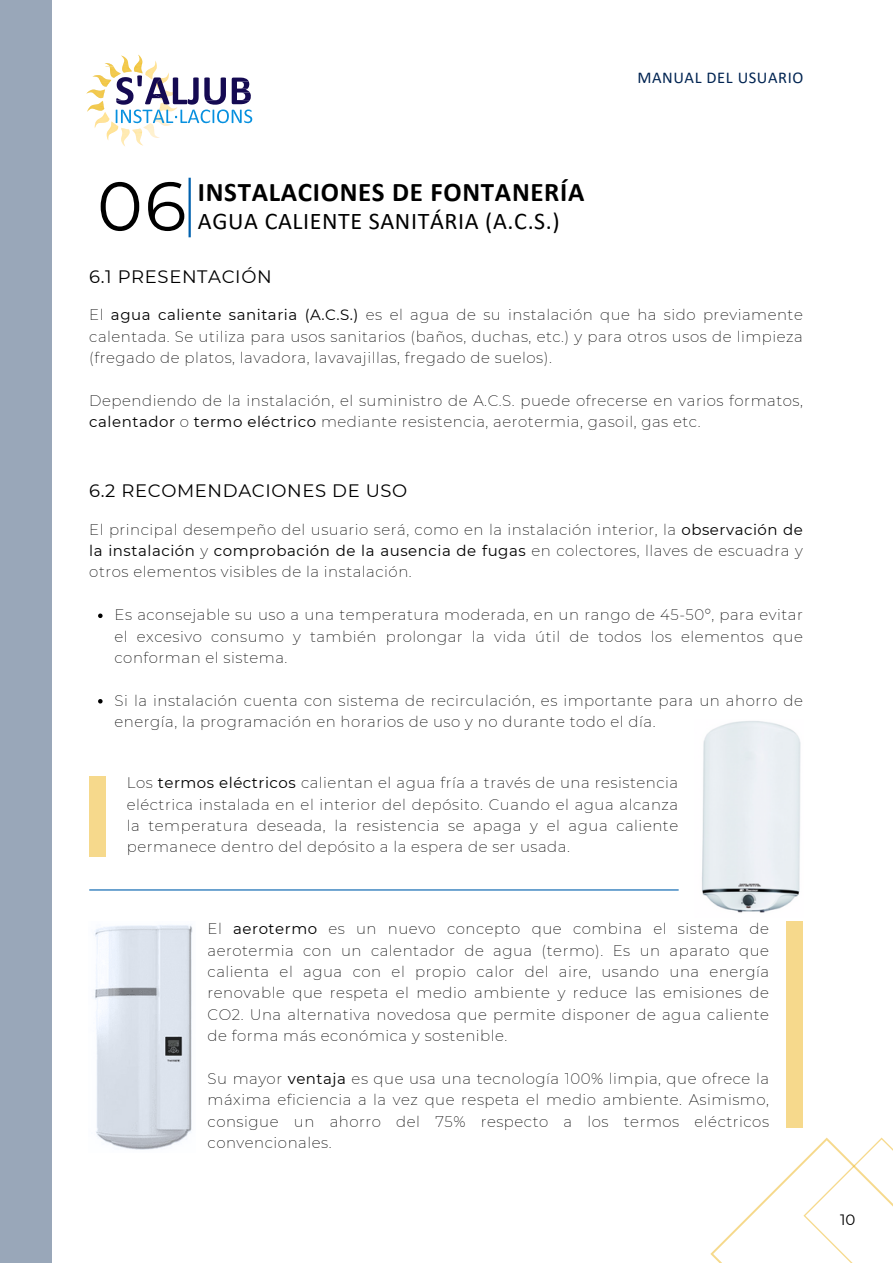
<style>
.page{position:relative;width:893px;height:1264px;background:#fff}
.page>*{position:absolute;margin:0;border:0;box-sizing:border-box;transform-origin:0 0}
.t1{font:69px "Montserrat";color:#000}
.t2{font:700 27px "Calibri";letter-spacing:.025em;color:#000}
.t3{font:24px "Calibri";letter-spacing:.025em;color:#000}
.t4{font:18px "Montserrat";letter-spacing:.035em;color:#000}
.t5{font:16.5px "Calibri";letter-spacing:.035em;color:#012452}
.t6{font:200 15px/21.3px "Montserrat";letter-spacing:.035em;color:#000;text-align:justify}
.t7{font:15px "Montserrat";color:#000}
.s1{font-weight:400}
</style>
<div class="page">
<hr style="left:188px;top:178px;width:3px;height:59px;background:#0061ae">
<svg style="left:710px;top:1137px;width:182px;height:125px"></svg>
<div style="left:0;top:0;width:52px;height:1262px;background:#99a7b9"></div>
<svg style="left:86px;top:55px;width:167px;height:91px"></svg>
<svg style="left:98px;top:613px;width:5px;height:5px"></svg>
<svg style="left:98px;top:699px;width:5px;height:4px"></svg>
<img style="left:702px;top:721px;width:99px;height:192px">
<div style="left:786px;top:921px;width:16px;height:206px;background:#f6d98c"></div>
<img style="left:95px;top:925px;width:98px;height:225px">
<div style="left:89px;top:776px;width:17px;height:80px;background:#f6d98c"></div>
<hr style="left:89px;top:889px;width:589px;height:1px;background:#0061ae">
<p class="t5" style="left:637px;top:70px;width:167px">MANUAL DEL USUARIO</p>
<p class="t1" style="left:97px;top:164px;width:91px">06</p>
<p class="t2" style="left:198px;top:181px;width:388px">INSTALACIONES DE FONTANERÍA</p>
<p class="t3" style="left:198px;top:211px;width:363px">AGUA CALIENTE SANITÁRIA (A.C.S.)</p>
<p class="t4" style="left:89px;top:265px;width:184px">6.1 PRESENTACIÓN</p>
<p class="t6" style="left:89px;top:304px;width:715px">El <span class="s1">agua caliente sanitaria (A.C.S.)</span> es el agua de su instalación que ha sido previamente calentada. Se utiliza para usos sanitarios (baños, duchas, etc.) y para otros usos de limpieza (fregado de platos, lavadora, lavavajillas, fregado de suelos).</p>
<p class="t6" style="left:89px;top:389px;width:715px">Dependiendo de la instalación, el suministro de A.C.S. puede ofrecerse en varios formatos, <span class="s1">calentador</span> o <span class="s1">termo eléctrico</span> mediante resistencia, aerotermia, gasoil, gas etc.</p>
<p class="t4" style="left:89px;top:479px;width:319px">6.2 RECOMENDACIONES DE USO</p>
<p class="t6" style="left:89px;top:518px;width:715px">El principal desempeño del usuario será, como en la instalación interior, la <span class="s1">observación de la instalación</span> y <span class="s1">comprobación de la ausencia de fugas</span> en colectores, llaves de escuadra y otros elementos visibles de la instalación.</p>
<p class="t6" style="left:114px;top:604px;width:689px">Es aconsejable su uso a una temperatura moderada, en un rango de 45-50º, para evitar el excesivo consumo y también prolongar la vida útil de todos los elementos que conforman el sistema.</p>
<p class="t6" style="left:114px;top:689px;width:689px">Si la instalación cuenta con sistema de recirculación, es importante para un ahorro de energía, la programación en horarios de uso y no durante todo el día.</p>
<p class="t6" style="left:127px;top:772px;width:553px">Los <span class="s1">termos eléctricos</span> calientan el agua fría a través de una resistencia eléctrica instalada en el interior del depósito. Cuando el agua alcanza la temperatura deseada, la resistencia se apaga y el agua caliente permanece dentro del depósito a la espera de ser usada.</p>
<p class="t6" style="left:207px;top:918px;width:563px">El <span class="s1">aerotermo</span> es un nuevo concepto que combina el sistema de aerotermia con un calentador de agua (termo). Es un aparato que calienta el agua con el propio calor del aire, usando una energía renovable que respeta el medio ambiente y reduce las emisiones de CO2. Una alternativa novedosa que permite disponer de agua caliente de forma más económica y sostenible.</p>
<p class="t6" style="left:207px;top:1067px;width:563px">Su mayor <span class="s1">ventaja</span> es que usa una tecnología 100% limpia, que ofrece la máxima eficiencia a la vez que respeta el medio ambiente. Asimismo, consigue un ahorro del 75% respecto a los termos eléctricos convencionales.</p>
<p class="t7" style="left:840px;top:1210px;width:17px">10</p>
</div>
